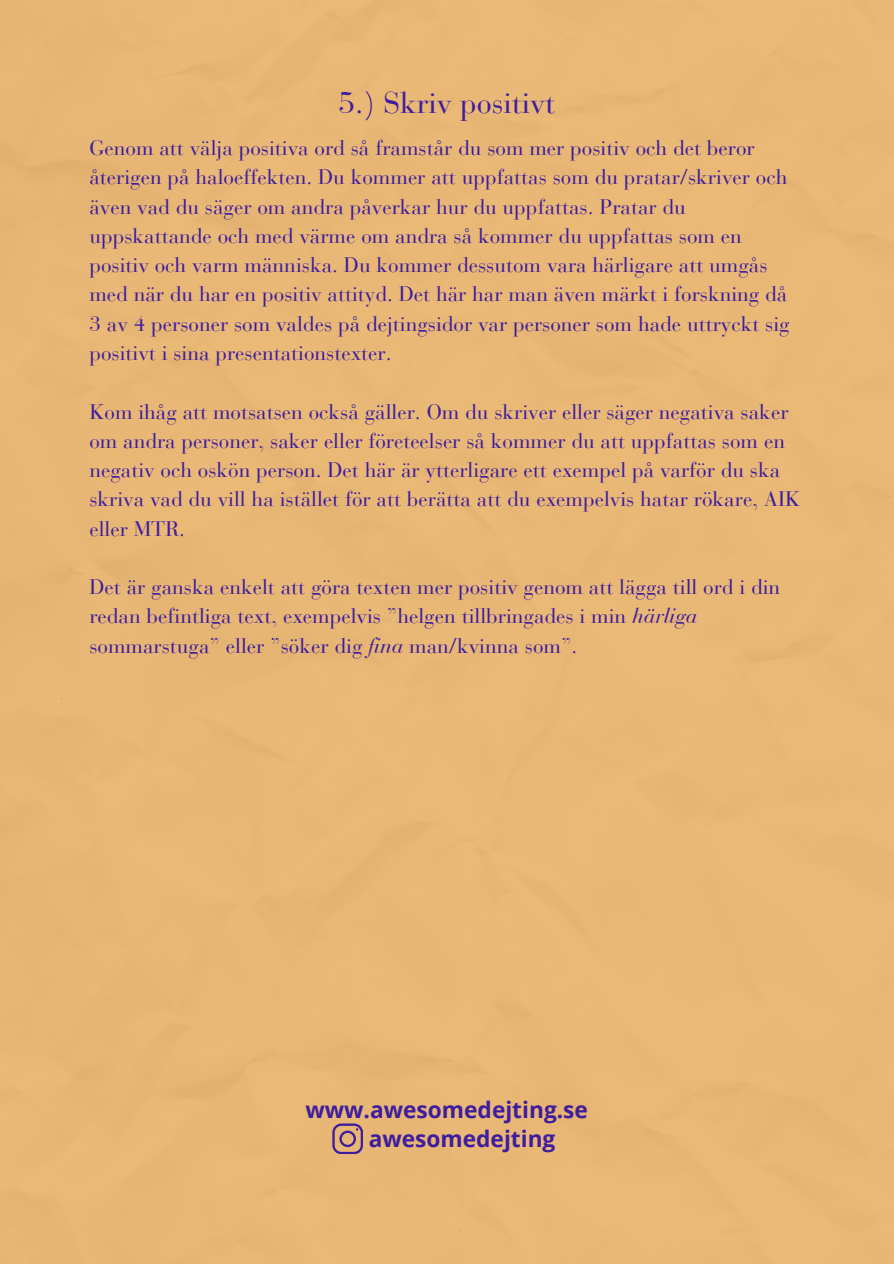
<style>
.page{position:relative;width:894px;height:1264px;background:#fff}
.page>*{position:absolute;margin:0;border:0;box-sizing:border-box;transform-origin:0 0}
.t1{font:30px "Bauer Bodoni Pro";color:#3e1d9f}
.t2{font:700 22.65px "Open Sans";color:#3e1d9f}
.t3{font:21px/29.2px "Bauer Bodoni Pro";color:#3e1d9f}
.s1{font-style:italic}
</style>
<div class="page">
<div style="left:0;top:0;width:893px;height:1263px;background:#eab876"></div>
<svg style="left:332px;top:1123px;width:30px;height:30px"></svg>
<p class="t1" style="left:338px;top:91px;width:218px">5.) Skriv positivt</p>
<h1 class="t3" style="left:89px;top:135px;width:701px">Genom att välja positiva ord så framstår du som mer positiv och det beror återigen på haloeffekten. Du kommer att uppfattas som du pratar/skriver och även vad du säger om andra påverkar hur du uppfattas. Pratar du uppskattande och med värme om andra så kommer du uppfattas som en positiv och varm människa. Du kommer dessutom vara härligare att umgås med när du har en positiv attityd. Det här har man även märkt i forskning då 3 av 4 personer som valdes på dejtingsidor var personer som hade uttryckt sig positivt i sina presentationstexter.</h1>
<p class="t3" style="left:89px;top:399px;width:712px">Kom ihåg att motsatsen också gäller. Om du skriver eller säger negativa saker om andra personer, saker eller företeelser så kommer du att uppfattas som en negativ och oskön person. Det här är ytterligare ett exempel på varför du ska skriva vad du vill ha istället för att berätta att du exempelvis hatar rökare, AIK eller MTR.</p>
<p class="t3" style="left:89px;top:574px;width:692px">Det är ganska enkelt att göra texten mer positiv genom att lägga till ord i din redan befintliga text, exempelvis ”helgen tillbringades i min <span class="s1">härliga </span>sommarstuga” eller ”söker dig <span class="s1">fina</span> man/kvinna som”.</p>
<p class="t2" style="left:305px;top:1094px;width:284px">www.awesomedejting.se</p>
<h2 class="t2" style="left:368px;top:1123px;width:188px">awesomedejting</h2>
</div>
